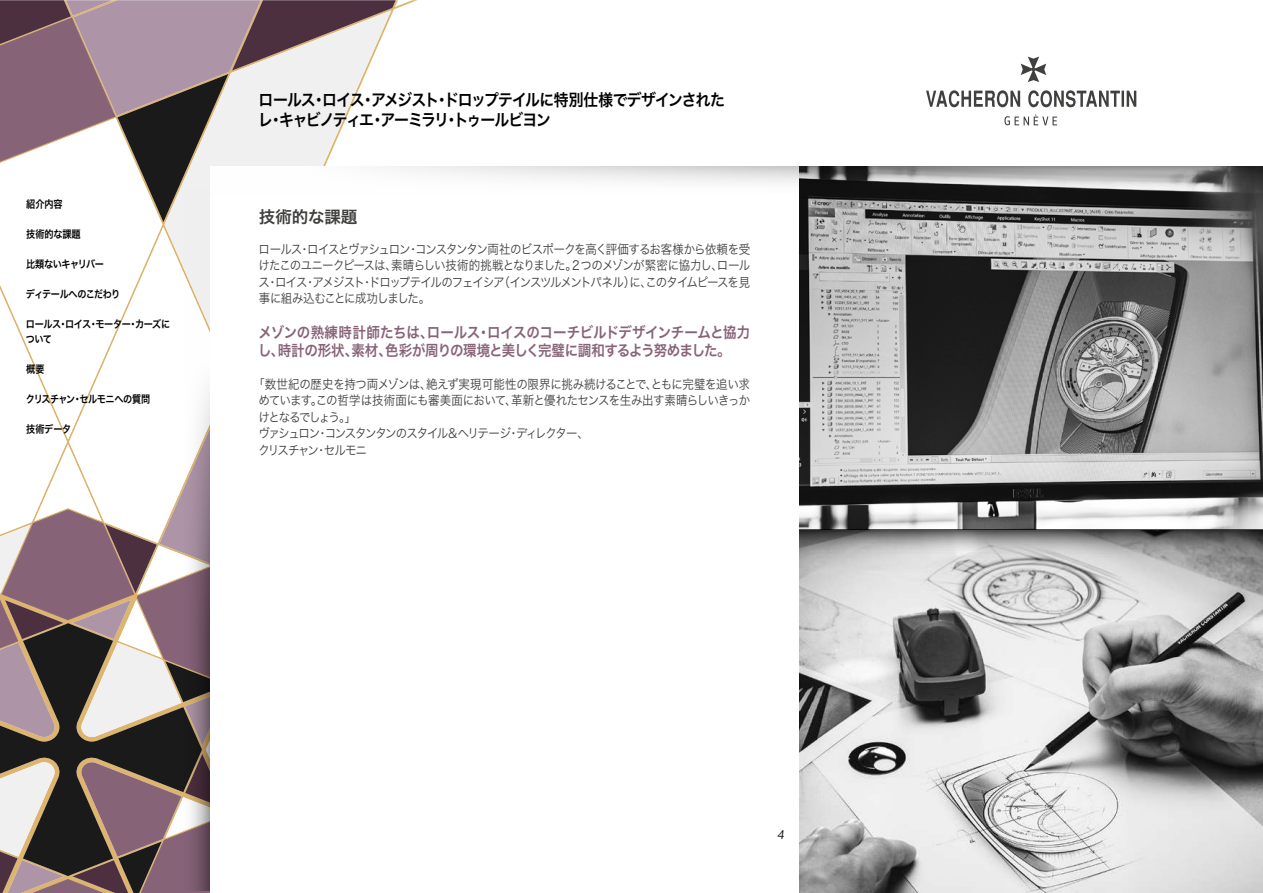
<style>
.page{position:relative;width:1263px;height:893px;background:#fff}
.page>*{position:absolute;margin:0;border:0;box-sizing:border-box;transform-origin:0 0}
.t1{font:16.5px/19.8px "Hira Kaku Pro W6";letter-spacing:-.075em;color:#000;scale:.9 1}
.t2{font:16.5px "Hira Kaku Pro W6";color:#40403f}
.t3{font:15px/18px "Hira Kaku Pro W6";letter-spacing:-.025em;color:#876378;scale:.9 1}
.t4{font:12.75px/16.5px "Hira Kaku Pro W3";letter-spacing:-.075em;color:#40403f;text-align:justify;scale:.9 1}
.t5{font:italic 12.75px "Prelo";color:#000}
.t6{font:10.5px/15px "Hira Kaku Pro W6";letter-spacing:-.04em;color:#000;scale:.87 1}
.t7{font:10.5px "Hira Kaku Pro W6";letter-spacing:-.065em;color:#000;scale:.87 1}
</style>
<div class="page">
<svg style="left:0;top:745px;width:163px;height:9px"></svg>
<svg style="left:0;top:754px;width:210px;height:139px"></svg>
<svg style="left:0;top:289px;width:163px;height:456px"></svg>
<svg style="left:0;top:0;width:396px;height:222px"></svg>
<svg style="left:926px;top:57px;width:210px;height:68px"></svg>
<svg style="left:163px;top:190px;width:47px;height:701px"></svg>
<div style="left:210px;top:166px;width:1052px;height:727px;background:#fff"></div>
<svg style="left:385px;top:166px;width:414px;height:17px"></svg>
<img style="left:799px;top:577px;width:464px;height:316px">
<div style="left:799px;top:166px;width:464px;height:363px;background:#000;opacity:.38"></div>
<svg style="left:799px;top:166px;width:464px;height:48px"></svg>
<svg style="left:799px;top:529px;width:464px;height:48px"></svg>
<p class="t6" style="left:26px;top:196px;width:43px">紹介内容</p>
<p class="t6" style="left:26px;top:226px;width:64px">技術的な課題</p>
<p class="t6" style="left:26px;top:256px;width:91px">比類ないキャリバー</p>
<p class="t7" style="left:26px;top:285px;width:110px">ディテールへのこだわり</p>
<p class="t6" style="left:26px;top:316px;width:167px">ロールス・ロイス・モーター・カーズについて</p>
<p class="t6" style="left:26px;top:361px;width:23px">概要</p>
<p class="t6" style="left:26px;top:391px;width:145px">クリスチャン・セルモニへの質問</p>
<p class="t6" style="left:26px;top:421px;width:53px">技術データ</p>
<p class="t1" style="left:258px;top:90px;width:520px">ロールス・ロイス・アメジスト・ドロップテイルに特別仕様でデザインされたレ・キャビノティエ・アーミラリ・トゥールビヨン</p>
<p class="t2" style="left:259px;top:202px;width:100px">技術的な課題</p>
<p class="t4" style="left:258px;top:240px;width:548px">ロールス・ロイスとヴァシュロン・コンスタンタン両社のビスポークを高く評価するお客様から依頼を受けたこのユニークピースは、素晴らしい技術的挑戦となりました。２つのメゾンが緊密に協力し、ロールス・ロイス・アメジスト・ドロップテイルのフェイシア（インスツルメントパネル）に、このタイムピースを見事に組み込むことに成功しました。</p>
<p class="t3" style="left:258px;top:323px;width:548px">メゾンの熟練時計師たちは、ロールス・ロイスのコーチビルドデザインチームと協力し、時計の形状、素材、色彩が周りの環境と美しく完璧に調和するよう努めました。</p>
<p class="t4" style="left:258px;top:375px;width:548px;text-align:left;text-indent:-5px">「数世紀の歴史を持つ両メゾンは、絶えず実現可能性の限界に挑み続けることで、ともに完璧を追い求めています。この哲学は技術面にも審美面において、革新と優れたセンスを生み出す素晴らしいきっかけとなるでしょう。」<br>ヴァシュロン・コンスタンタンのスタイル＆ヘリテージ・ディレクター、<br>クリスチャン・セルモニ</p>
<p class="t5" style="left:777px;top:826px;width:9px">4</p>
</div>
